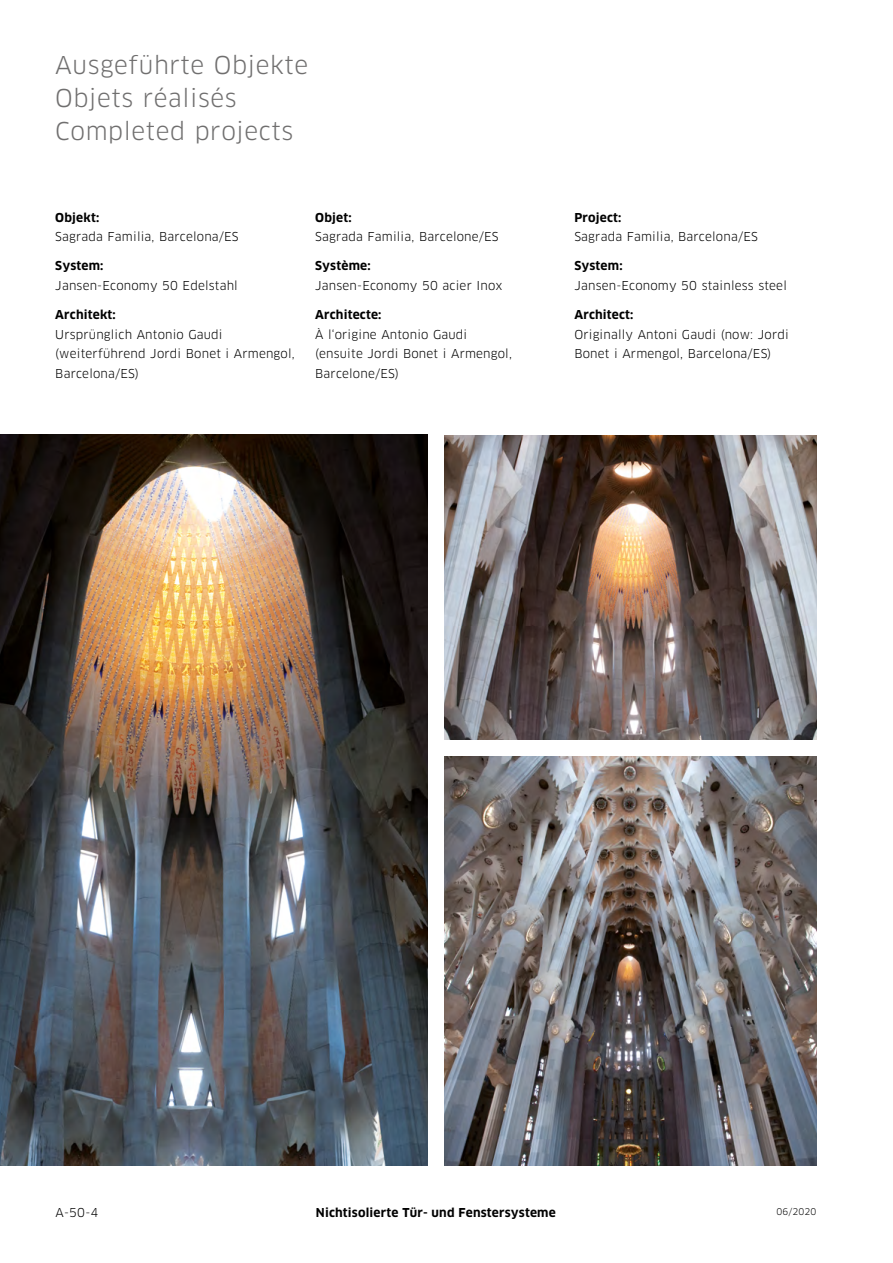
<style>
.page{position:relative;width:893px;height:1263px;background:#fff}
.page>*{position:absolute;margin:0;border:0;box-sizing:border-box;transform-origin:0 0}
.t1{font:24px/33px "Clan Pro";letter-spacing:.025em;color:#706f6f}
.t2{font:12px/19.5px "Clan Pro";letter-spacing:.015em;color:#000}
.t3{font:700 12px "Clan Pro";letter-spacing:.015em;color:#000}
.t4{font:9px "Clan Pro";letter-spacing:.015em;color:#000}
</style>
<div class="page">
<img style="left:444px;top:757px;width:372px;height:408px">
<img style="left:0;top:435px;width:427px;height:730px">
<img style="left:444px;top:435px;width:372px;height:305px">
<h1 class="t1" style="left:55px;top:49px;width:254px">Ausgeführte Objekte<br>Objets réalisés<br>Completed projects</h1>
<p class="t3" style="left:55px;top:210px;width:46px">Objekt:</p>
<p class="t2" style="left:55px;top:227px;width:185px">Sagrada Familia, Barcelona/ES</p>
<p class="t3" style="left:55px;top:259px;width:50px">System:</p>
<p class="t2" style="left:55px;top:276px;width:184px">Jansen-Economy 50 Edelstahl</p>
<p class="t3" style="left:55px;top:308px;width:62px">Architekt:</p>
<p class="t2" style="left:55px;top:324px;width:241px">Ursprünglich Antonio Gaudi (weiterführend Jordi Bonet i Armengol,<br>Barcelona/ES)</p>
<p class="t3" style="left:315px;top:210px;width:38px">Objet:</p>
<p class="t2" style="left:315px;top:227px;width:185px">Sagrada Familia, Barcelone/ES</p>
<p class="t3" style="left:315px;top:259px;width:57px">Système:</p>
<p class="t2" style="left:315px;top:276px;width:189px">Jansen-Economy 50 acier Inox</p>
<p class="t3" style="left:315px;top:308px;width:68px">Architecte:</p>
<p class="t2" style="left:315px;top:324px;width:198px">À l‘origine Antonio Gaudi (ensuite Jordi Bonet i Armengol,<br>Barcelone/ES)</p>
<p class="t3" style="left:574px;top:210px;width:49px">Project:</p>
<p class="t2" style="left:574px;top:227px;width:185px">Sagrada Familia, Barcelona/ES</p>
<p class="t3" style="left:574px;top:259px;width:50px">System:</p>
<p class="t2" style="left:574px;top:276px;width:214px">Jansen-Economy 50 stainless steel</p>
<p class="t3" style="left:574px;top:308px;width:61px">Architect:</p>
<p class="t2" style="left:574px;top:324px;width:216px">Originally Antoni Gaudi (now: Jordi<br>Bonet i Armengol, Barcelona/ES)</p>
<p class="t2" style="left:56px;top:1203px;width:44px">A-50-4</p>
<p class="t3" style="left:316px;top:1206px;width:241px">Nichtisolierte Tür- und Fenstersysteme</p>
<p class="t4" style="left:776px;top:1206px;width:41px">06/2020</p>
</div>
